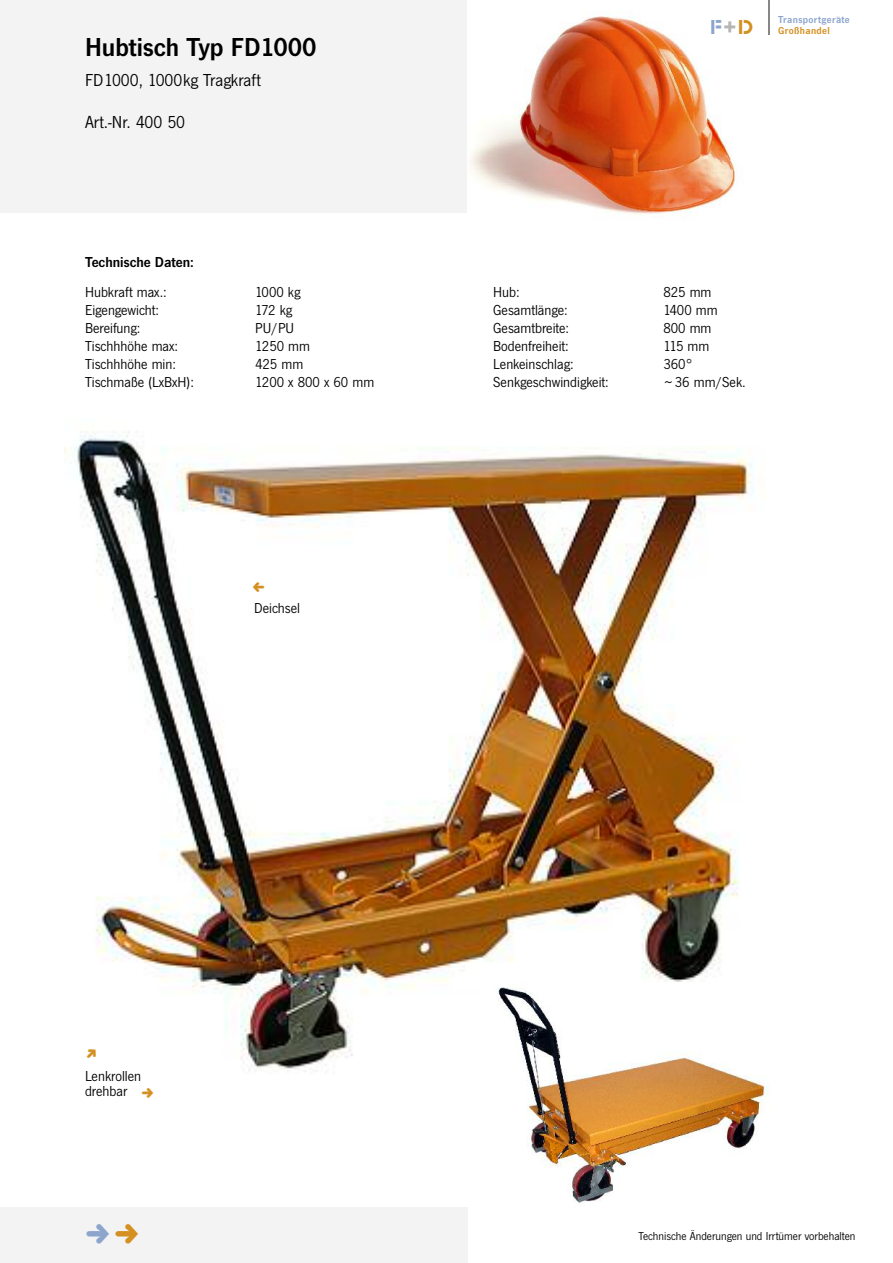
<style>
.page{position:relative;width:893px;height:1263px;background:#fff}
.page>*{position:absolute;margin:0;border:0;box-sizing:border-box;transform-origin:0 0}
.t1{font:600 27px "News Got T";color:#000}
.t2{font:21px "Glaser Ste D";color:#8ca5cd}
.t3{font:18px "News Got T";color:#000}
.t4{font:15px/15px "News Got T";color:#000}
.t5{font:600 15px "News Got T";color:#000}
.t6{font:12px "News Got T";color:#000}
.t7{font:600 10.5px/10.5px "News Got T";letter-spacing:.03em;color:#8ca5cd}
.s1{color:#d49021}
.s2{font-family:"Baskerville"}
</style>
<div class="page">
<img style="left:64px;top:431px;width:690px;height:641px">
<div style="left:0;top:0;width:468px;height:213px;background:#f3f3f3"></div>
<div style="left:0;top:1208px;width:468px;height:55px;background:#f3f3f3"></div>
<img style="left:470px;top:0;width:300px;height:217px">
<img style="left:768px;top:0;width:1px;height:34px">
<svg style="left:724px;top:21px;width:11px;height:11px"></svg>
<img style="left:493px;top:983px;width:277px;height:220px">
<svg style="left:84px;top:1046px;width:15px;height:15px"></svg>
<svg style="left:253px;top:582px;width:11px;height:10px"></svg>
<h1 class="t1" style="left:85px;top:31px;width:233px">Hubtisch Typ FD1000</h1>
<p class="t3" style="left:85px;top:69px;width:177px">FD1000, 1000kg Tragkraft</p>
<p class="t3" style="left:85px;top:111px;width:102px">Art.-Nr. 400 50</p>
<p class="t5" style="left:85px;top:253px;width:110px">Technische Daten:</p>
<p class="t4" style="left:85px;top:285px;width:83px">Hubkraft max.:</p>
<p class="t4" style="left:255px;top:285px;width:47px">1000 kg</p>
<p class="t4" style="left:85px;top:303px;width:76px">Eigengewicht:</p>
<p class="t4" style="left:255px;top:303px;width:39px">172 kg</p>
<p class="t4" style="left:85px;top:321px;width:57px">Bereifung:</p>
<p class="t4" style="left:255px;top:321px;width:41px">PU/PU</p>
<p class="t4" style="left:85px;top:339px;width:95px">Tischhhöhe max:</p>
<p class="t4" style="left:255px;top:339px;width:56px">1250 mm</p>
<p class="t4" style="left:85px;top:357px;width:92px">Tischhhöhe min:</p>
<p class="t4" style="left:255px;top:357px;width:50px">425 mm</p>
<p class="t4" style="left:85px;top:375px;width:111px">Tischmaße (LxBxH):</p>
<p class="t4" style="left:255px;top:375px;width:121px">1200 x 800 x 60 mm</p>
<p class="t4" style="left:254px;top:600px;width:47px">Deichsel</p>
<h2 class="t2" style="left:710px;top:14px;width:44px">F <span class="s1">D</span></h2>
<p class="t7" style="left:778px;top:15px;width:73px">Transportgera<span class="s2">̈</span>te<br><span class="s1">Großhandel</span></p>
<p class="t4" style="left:493px;top:285px;width:28px">Hub:</p>
<p class="t4" style="left:663px;top:285px;width:50px">825 mm</p>
<p class="t4" style="left:493px;top:303px;width:76px">Gesamtlänge:</p>
<p class="t4" style="left:663px;top:303px;width:56px">1400 mm</p>
<p class="t4" style="left:493px;top:321px;width:77px">Gesamtbreite:</p>
<p class="t4" style="left:663px;top:321px;width:50px">800 mm</p>
<p class="t4" style="left:493px;top:339px;width:77px">Bodenfreiheit:</p>
<p class="t4" style="left:663px;top:339px;width:48px">115 mm</p>
<p class="t4" style="left:493px;top:357px;width:82px">Lenkeinschlag:</p>
<p class="t4" style="left:663px;top:357px;width:31px">360°</p>
<p class="t4" style="left:493px;top:375px;width:117px">Senkgeschwindigkeit:</p>
<p class="t4" style="left:663px;top:375px;width:84px">~36 mm/Sek.</p>
<p class="t4" style="left:85px;top:1068px;width:58px">Lenkrollen drehbar</p>
<p class="t6" style="left:638px;top:1229px;width:219px">Technische Änderungen und Irrtümer vorbehalten</p>
</div>
